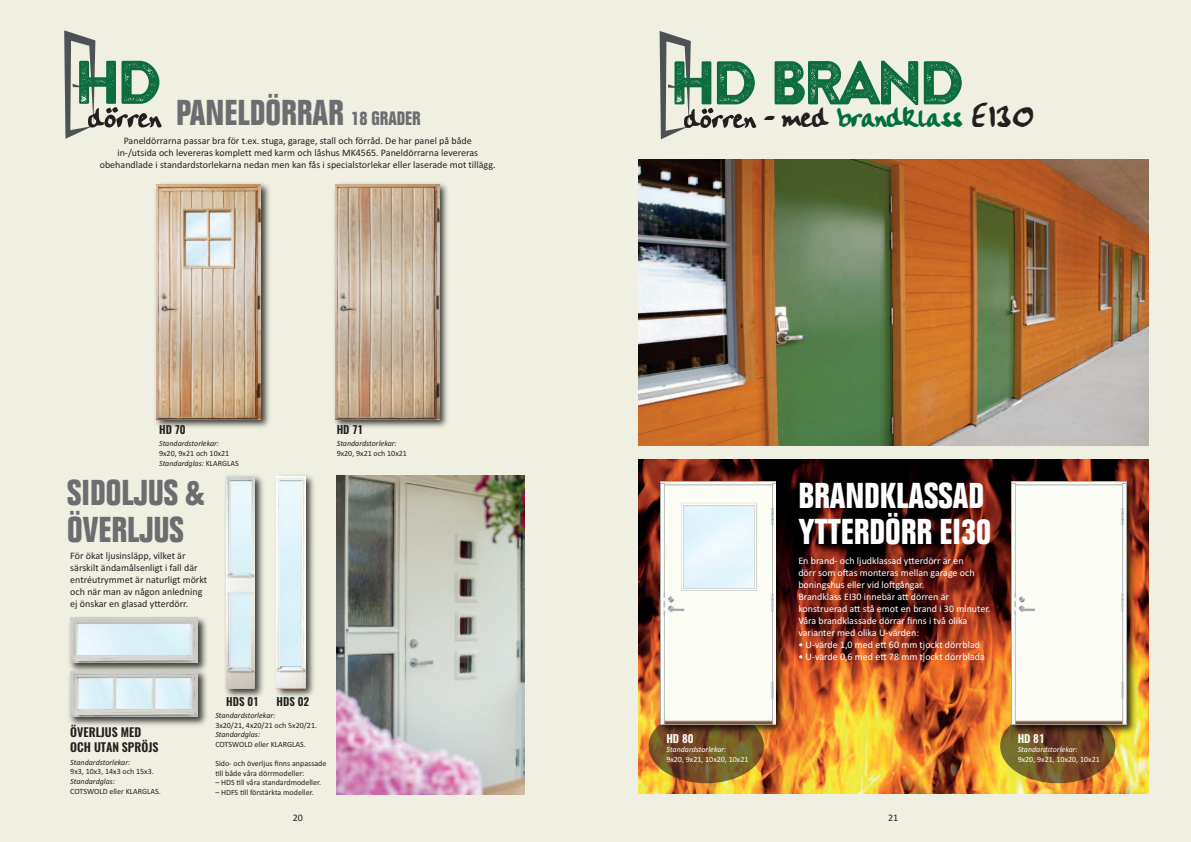
<style>
.page{position:relative;width:1191px;height:842px;background:#fff}
.page>*{position:absolute;margin:0;border:0;box-sizing:border-box;transform-origin:0 0}
.t1{font:700 condensed 35.2px/36.3px "Folio";color:#6c6d70}
.t2{font:700 condensed 35.2px/36.3px "Folio";color:#fff}
.t3{font:35px "Handwriting Plain";color:#006f3c}
.t4{font:600 12px/15px "Oswald";color:#231f20}
.t5{font:600 11px "Oswald";color:#231f20}
.t6{font:600 11px "Oswald";color:#fff}
.t7{font:10px/12px "Calibri";color:#231f20}
.t8{font:10px/12px "Calibri";color:#fff}
.t9{font:8px/9.6px "Calibri";color:#231f20}
.t10{font:italic 8px "Calibri";color:#231f20}
.t11{font:8px "Calibri";color:#fff}
.t12{font:italic 8px "Calibri";color:#fff}
.s1{font-size:19px}
.s2{font-style:italic}
.s3{color:#231f20}
</style>
<div class="page">
<div style="left:0;top:0;width:595px;height:842px;background:#efefe2"></div>
<img style="left:337px;top:475px;width:187px;height:320px">
<img style="left:225px;top:475px;width:38px;height:222px">
<img style="left:226px;top:476px;width:29px;height:212px">
<img style="left:276px;top:475px;width:38px;height:222px">
<img style="left:277px;top:476px;width:28px;height:212px">
<img style="left:69px;top:617px;width:138px;height:50px">
<img style="left:70px;top:618px;width:128px;height:45px">
<img style="left:69px;top:667px;width:138px;height:59px">
<img style="left:70px;top:671px;width:128px;height:45px">
<img style="left:155px;top:183px;width:115px;height:245px">
<img style="left:156px;top:184px;width:104px;height:235px">
<img style="left:334px;top:183px;width:114px;height:245px">
<img style="left:335px;top:184px;width:104px;height:235px">
<svg style="left:64px;top:30px;width:98px;height:109px"></svg>
<div style="left:595px;top:0;width:596px;height:842px;background:#efefe2"></div>
<img style="left:638px;top:459px;width:510px;height:335px">
<div style="left:648px;top:709px;width:116px;height:74px;background:#231f20;border-radius:50%;opacity:.6"></div>
<div style="left:1000px;top:709px;width:115px;height:74px;background:#231f20;border-radius:50%;opacity:.6"></div>
<svg style="left:659px;top:31px;width:97px;height:108px"></svg>
<svg style="left:774px;top:61px;width:187px;height:44px"></svg>
<img style="left:656px;top:478px;width:132px;height:259px">
<img style="left:660px;top:482px;width:116px;height:242px">
<img style="left:1006px;top:478px;width:133px;height:259px">
<div style="left:1011px;top:482px;width:115px;height:242px;background:#fcfdf6"></div>
<img style="left:638px;top:160px;width:510px;height:285px">
<h1 class="t1" style="left:176px;top:97px;width:246px">PANELDÖRRAR <span class="s1">18 GRADER</span></h1>
<p class="t7" style="left:100px;top:135px;width:397px;text-align:center">Paneldörrarna passar bra för t.ex. stuga, garage, stall och förråd. De har panel på både<br>in-/utsida och levereras komplett med karm och låshus MK4565. Paneldörrarna levereras obehandlade i standardstorlekarna nedan men kan fås i specialstorlekar eller laserade mot tillägg.</p>
<p class="t5" style="left:159px;top:424px;width:28px">HD 70</p>
<p class="t10" style="left:159px;top:439px;width:61px">Standardstorlekar:</p>
<p class="t9" style="left:159px;top:448px;width:81px">9x20, 9x21 och 10x21<br><span class="s2">Standardglas:</span> KLARGLAS</p>
<h1 class="t1" style="left:67px;top:478px;width:139px">SIDOLJUS &amp;<br>ÖVERLJUS</h1>
<p class="t7" style="left:70px;top:550px;width:138px">För ökat ljusinsläpp, vilket är särskilt ändamålsenligt i fall där entréutrymmet är naturligt mörkt och när man av någon anledning ej önskar en glasad ytterdörr.</p>
<p class="t5" style="left:337px;top:424px;width:28px">HD 71</p>
<p class="t10" style="left:337px;top:439px;width:61px">Standardstorlekar:</p>
<p class="t9" style="left:337px;top:448px;width:72px">9x20, 9x21 och 10x21</p>
<p class="t4" style="left:70px;top:726px;width:90px">ÖVERLJUS MED<br>OCH UTAN SPRÖJS</p>
<p class="t10" style="left:70px;top:757px;width:61px">Standardstorlekar:</p>
<p class="t9" style="left:70px;top:767px;width:85px">9x3, 10x3, 14x3 och 15x3.</p>
<p class="t10" style="left:70px;top:777px;width:46px">Standardglas:</p>
<p class="t9" style="left:70px;top:786px;width:92px">COTSWOLD eller KLARGLAS.</p>
<p class="t5" style="left:276px;top:695px;width:34px">HDS 02</p>
<p class="t5" style="left:226px;top:695px;width:34px">HDS 01</p>
<p class="t10" style="left:215px;top:711px;width:61px">Standardstorlekar:</p>
<p class="t9" style="left:215px;top:720px;width:103px">3x20/21, 4x20/21 och 5x20/21.</p>
<p class="t10" style="left:215px;top:730px;width:46px">Standardglas:</p>
<p class="t9" style="left:215px;top:739px;width:92px">COTSWOLD eller KLARGLAS.</p>
<p class="t9" style="left:215px;top:759px;width:113px">Sido- och överljus finns anpassade till både våra dörrmodeller:</p>
<p class="t9" style="left:215px;top:778px;width:107px">– HDS till våra standardmodeller.</p>
<p class="t9" style="left:215px;top:787px;width:100px">– HDFS till förstärkta modeller.</p>
<p class="t7" style="left:293px;top:812px;width:12px">20</p>
<h2 class="t3" style="left:764px;top:95px;width:271px"><span class="s3">- med</span> brandklass <span class="s3">EI30</span></h2>
<p class="t6" style="left:666px;top:733px;width:29px">HD 80</p>
<p class="t12" style="left:666px;top:745px;width:61px">Standardstorlekar:</p>
<p class="t11" style="left:666px;top:754px;width:84px">9x20, 9x21, 10x20, 10x21</p>
<h1 class="t2" style="left:798px;top:480px;width:194px">BRANDKLASSAD<br>YTTERDÖRR EI30</h1>
<p class="t8" style="left:798px;top:555px;width:193px">En brand- och ljudklassad ytterdörr är en<br>dörr som oftas monteras mellan garage och boningshus eller vid loftgångar.<br>Brandklass EI30 innebär att dörren är konstruerad att stå emot en brand i 30 minuter.<br>Våra brandklassade dörrar finns i två olika varianter med olika U-värden:</p>
<p class="t8" style="left:798px;top:639px;width:183px">• U-värde 1,0 med ett 60 mm tjockt dörrblad</p>
<p class="t8" style="left:798px;top:651px;width:188px">• U-värde 0,6 med ett 78 mm tjockt dörrblada</p>
<p class="t7" style="left:888px;top:812px;width:12px">21</p>
<p class="t6" style="left:1017px;top:733px;width:28px">HD 81</p>
<p class="t12" style="left:1017px;top:745px;width:61px">Standardstorlekar:</p>
<p class="t11" style="left:1017px;top:754px;width:84px">9x20, 9x21, 10x20, 10x21</p>
</div>
